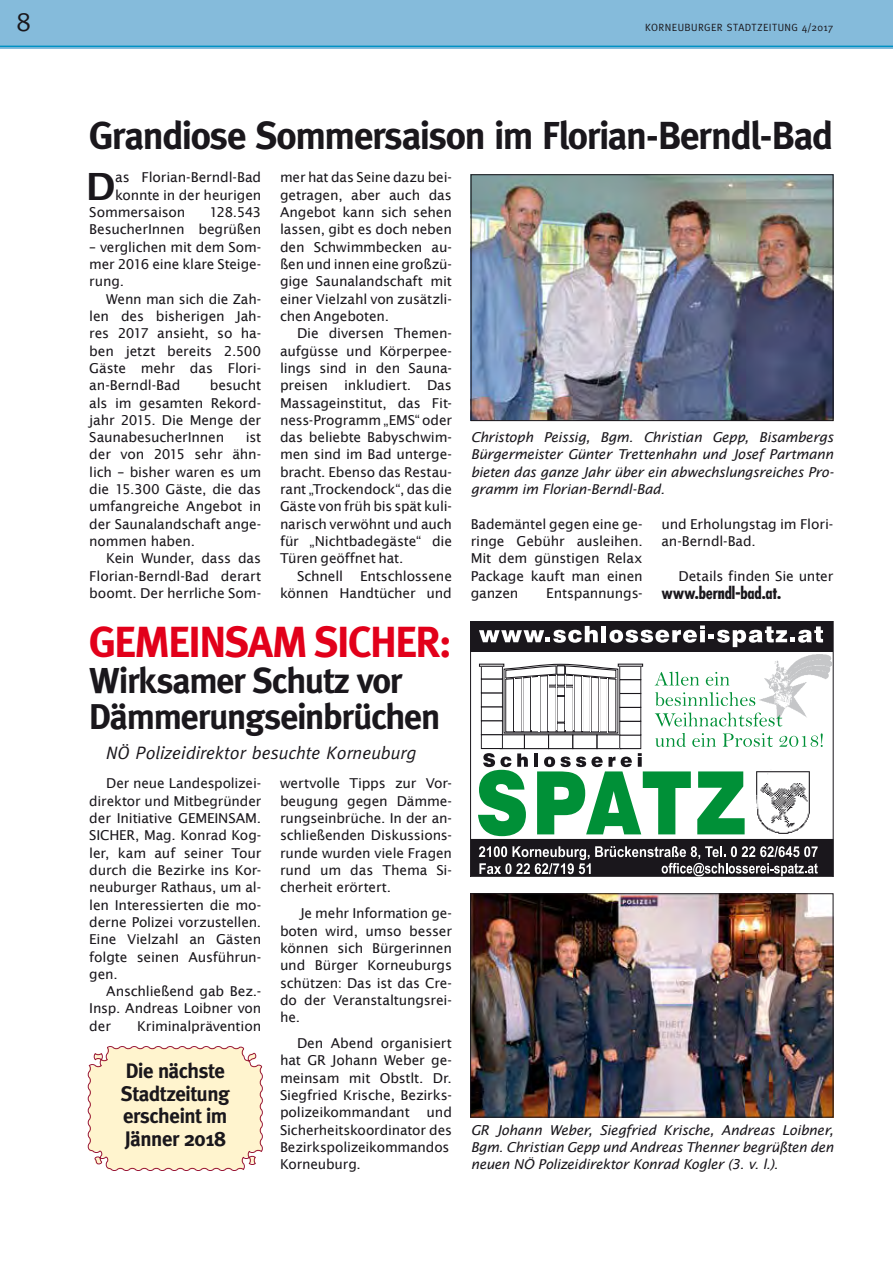
<style>
.page{position:relative;width:893px;height:1263px;background:#fff}
.page>*{position:absolute;margin:0;border:0;box-sizing:border-box;transform-origin:0 0}
.t1{font:700 43.5px "Meta";letter-spacing:-.03em;color:#e2001a}
.t2{font:700 39px "Meta";letter-spacing:-.03em;color:#1a171c}
.t3{font:600 37.65px "Lucida Sans";color:#1a171c}
.t4{font:700 36px/36px "Meta";letter-spacing:-.03em;color:#1a171c}
.t5{font:27px "Meta";color:#1a171c}
.t6{font:700 21px/22.5px "Meta";letter-spacing:-.02em;color:#1a171c}
.t7{font:italic 18px "Meta";color:#1a171c}
.t8{font:700 condensed 16.5px "Futura";letter-spacing:-.005em;color:#1a171c}
.t9{font:13.65px/17.2px "Lucida Sans";letter-spacing:-.01em;color:#1a171c;text-align:justify}
.t10{font:italic 13.65px/17.2px "Lucida Sans";letter-spacing:-.02em;color:#1a171c;text-align:justify}
.t11{font:10.5px "Meta";letter-spacing:.04em;color:#1a171c}
</style>
<div class="page">
<img style="left:472px;top:895px;width:359px;height:220px">
<div style="left:470px;top:893px;width:363px;height:224px;border:1px solid #1a171c"></div>
<svg style="left:87px;top:1046px;width:176px;height:125px;background:#fbedcc"></svg>
<div style="left:0;top:0;width:893px;height:49px;background:#85bbdb"></div>
<hr style="left:0;top:46px;width:893px;height:1px;background:#0092c4">
<svg style="left:470px;top:621px;width:363px;height:255px"></svg>
<div style="left:471px;top:621px;width:362px;height:31px;background:#1a171c"></div>
<img style="left:756px;top:769px;width:54px;height:65px">
<svg style="left:697px;top:771px;width:48px;height:63px"></svg>
<svg style="left:478px;top:753px;width:50px;height:83px"></svg>
<hr style="left:534px;top:753px;width:4px;height:14px;background:#1a171c">
<svg style="left:537px;top:753px;width:154px;height:81px"></svg>
<svg style="left:638px;top:757px;width:4px;height:10px"></svg>
<svg style="left:479px;top:626px;width:119px;height:17px"></svg>
<div style="left:601px;top:626px;width:5px;height:16px;background:#fff"></div>
<svg style="left:609px;top:625px;width:214px;height:22px"></svg>
<svg style="left:479px;top:846px;width:339px;height:30px;background:#545155"></svg>
<img style="left:757px;top:654px;width:75px;height:69px">
<svg style="left:655px;top:672px;width:44px;height:14px"></svg>
<svg style="left:706px;top:672px;width:23px;height:14px"></svg>
<svg style="left:655px;top:692px;width:100px;height:14px"></svg>
<svg style="left:655px;top:713px;width:127px;height:13px"></svg>
<svg style="left:655px;top:733px;width:31px;height:14px"></svg>
<svg style="left:692px;top:733px;width:24px;height:14px"></svg>
<svg style="left:723px;top:733px;width:50px;height:14px"></svg>
<svg style="left:779px;top:733px;width:44px;height:14px"></svg>
<img style="left:473px;top:176px;width:358px;height:243px">
<div style="left:471px;top:174px;width:362px;height:247px;border:1px solid #1a171c"></div>
<h3 class="t5" style="left:16px;top:6px;width:16px">8</h3>
<p class="t11" style="left:645px;top:21px;width:190px">KORNEUBURGER STADTZEITUNG 4/2017</p>
<h2 class="t2" style="left:89px;top:112px;width:746px">Grandiose Sommersaison im Florian-Berndl-Bad</h2>
<h3 class="t3" style="left:86px;top:165px;width:31px">D</h3>
<p class="t9" style="left:115px;top:169px;width:148px">as Florian-Berndl-Bad</p>
<p class="t9" style="left:280px;top:169px;width:174px">mer hat das Seine dazu bei&shy;getragen, aber auch das Angebot kann sich sehen lassen, gibt es doch neben den Schwimmbecken au&shy;ßen und innen eine großzü&shy;gige Saunalandschaft mit einer Vielzahl von zusätzli&shy;chen Angeboten.</p>
<p class="t9" style="left:280px;top:325px;width:173px;text-indent:17px">Die diversen Themen&shy;aufgüsse und Körperpee&shy;lings sind in den Sauna&shy;preisen inkludiert. Das Massageinstitut, das Fit&shy;ness-Programm „EMS“ oder das beliebte Babyschwim&shy;men sind im Bad unterge&shy;bracht. Ebenso das Restau&shy;rant „Trockendock“, das die Gäste von früh bis spät kuli&shy;narisch verwöhnt und auch für „Nichtbadegäste“ die Türen geöffnet hat.</p>
<p class="t9" style="left:280px;top:567px;width:173px;text-align:right">Schnell Entschlossene können Handtücher und</p>
<p class="t9" style="left:115px;top:186px;width:148px">konnte in der heurigen</p>
<p class="t9" style="left:89px;top:204px;width:98px">Sommersaison</p>
<p class="t9" style="left:89px;top:204px;width:174px;text-align:right">128.543<br>BesucherInnen begrüßen</p>
<p class="t9" style="left:89px;top:238px;width:173px">– verglichen mit dem Som&shy;mer 2016 eine klare Steige&shy;rung.</p>
<p class="t9" style="left:89px;top:290px;width:173px;text-indent:17px">Wenn man sich die Zah&shy;len des bisherigen Jah&shy;res 2017 ansieht, so ha&shy;ben jetzt bereits 2.500<br>Gäste mehr das Flori&shy;an-Berndl-Bad</p>
<p class="t9" style="left:89px;top:377px;width:174px;text-indent:121px">besucht als im gesamten Rekord&shy;jahr 2015. Die Menge der SaunabesucherInnen</p>
<p class="t10" style="left:471px;top:429px;width:364px">Christoph Peissig, Bgm. Christian Gepp, Bisambergs Bürgermeister Günter Trettenhahn und Josef Partmann bieten das ganze Jahr über ein abwechslungsreiches Pro&shy;gramm im Florian-Berndl-Bad.</p>
<p class="t9" style="left:89px;top:429px;width:174px;text-indent:156px">ist der von 2015 sehr ähn&shy;lich – bisher waren es um die 15.300 Gäste, die das umfangreiche Angebot in der Saunalandschaft ange&shy;nommen haben.</p>
<p class="t9" style="left:89px;top:550px;width:174px;text-indent:17px">Kein Wunder, dass das Florian-Berndl-Bad derart boomt. Der herrliche Som-</p>
<p class="t9" style="left:661px;top:515px;width:174px">und Erholungstag im Flori&shy;an-Berndl-Bad.</p>
<p class="t9" style="left:678px;top:567px;width:156px">Details finden Sie unter</p>
<p class="t8" style="left:661px;top:582px;width:121px">www.berndl-bad.at.</p>
<p class="t9" style="left:471px;top:515px;width:173px">Bademäntel gegen eine ge&shy;ringe Gebühr ausleihen.<br>Mit dem günstigen Relax Package kauft man einen ganzen</p>
<p class="t9" style="left:546px;top:584px;width:96px">Entspannungs-</p>
<h1 class="t1" style="left:89px;top:616px;width:364px">GEMEINSAM SICHER:</h1>
<h3 class="t4" style="left:89px;top:662px;width:353px">Wirksamer Schutz vor<br>Dämmerungseinbrüchen</h3>
<h3 class="t7" style="left:106px;top:742px;width:312px">NÖ Polizeidirektor besuchte Korneuburg</h3>
<p class="t9" style="left:89px;top:775px;width:174px;text-indent:17px">Der neue Landespolizei&shy;direktor und Mitbegründer der Initiative GEMEINSAM.<br>SICHER, Mag. Konrad Kog&shy;ler, kam auf seiner Tour durch die Bezirke ins Kor&shy;neuburger Rathaus, um al&shy;len Interessierten die mo&shy;derne Polizei vorzustellen.<br>Eine Vielzahl an Gästen folgte seinen Ausführun&shy;gen.</p>
<p class="t9" style="left:89px;top:983px;width:173px;text-indent:17px">Anschließend gab Bez.- Insp. Andreas Loibner von der</p>
<p class="t9" style="left:280px;top:775px;width:174px">wertvolle Tipps zur Vor&shy;beugung gegen Dämme&shy;rungseinbrüche. In der an&shy;schließenden Diskussions&shy;runde wurden viele Fragen rund um das Thema Si&shy;cherheit erörtert.</p>
<p class="t9" style="left:280px;top:905px;width:174px;text-indent:20px">Je mehr Information ge&shy;boten wird, umso besser können sich Bürgerinnen und Bürger Korneuburgs schützen: Das ist das Cre&shy;do der Veranstaltungsrei&shy;he.</p>
<p class="t9" style="left:280px;top:1034px;width:174px;text-align:left;text-indent:17px">Den Abend organisiert hat GR Johann Weber ge&shy;meinsam mit Obstlt. Dr.<br>Siegfried Krische, Bezirks&shy;polizeikommandant und<br>Sicherheitskoordinator des<br>Bezirkspolizeikommandos<br>Korneuburg.</p>
<p class="t9" style="left:137px;top:1017px;width:126px">Kriminalprävention</p>
<h3 class="t6" style="left:121px;top:1060px;width:110px">Die nächste<br>Stadtzeitung erscheint im<br>Jänner 2018</h3>
<p class="t10" style="left:471px;top:1121px;width:364px">GR Johann Weber, Siegfried Krische, Andreas Loibner, Bgm. Christian Gepp und Andreas Thenner begrüßten den neuen NÖ Polizeidirektor Konrad Kogler (3. v. l.).</p>
</div>
